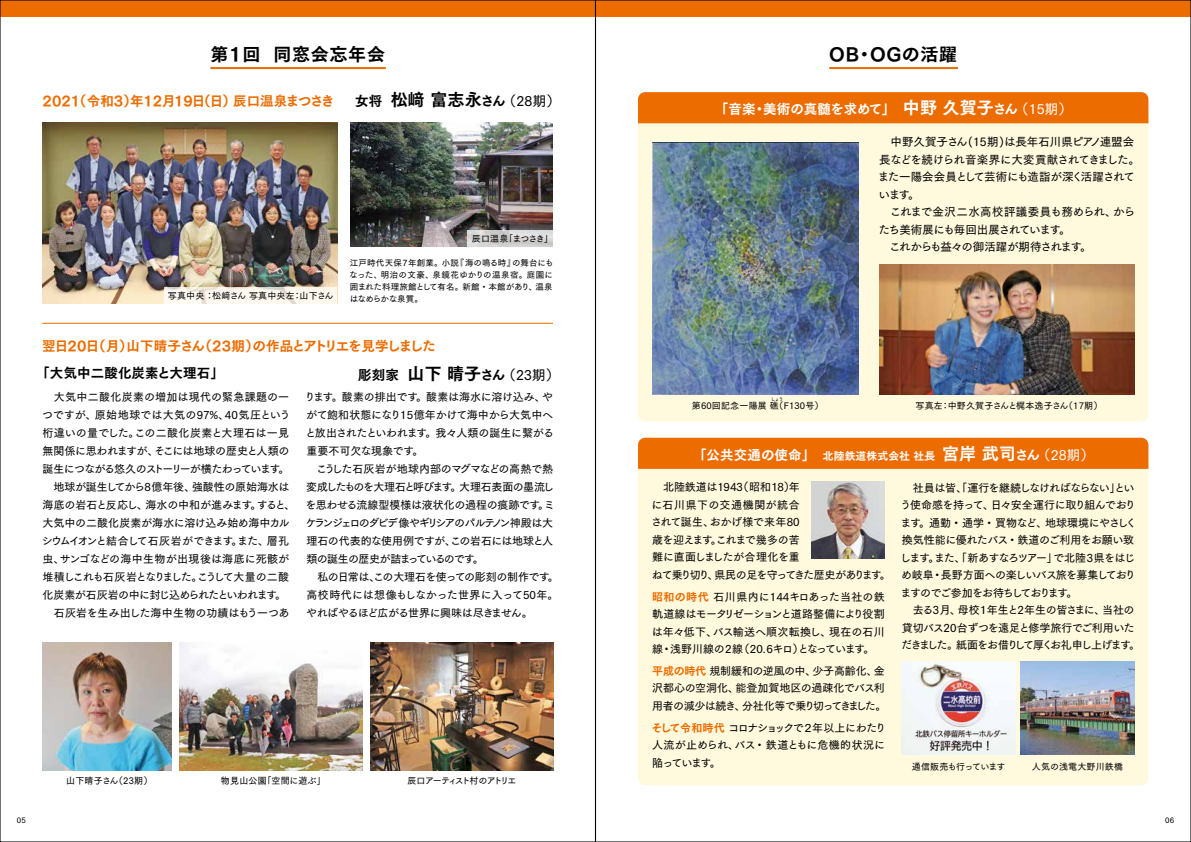
<style>
.page{position:relative;width:1191px;height:842px;background:#fff}
.page>*{position:absolute;margin:0;border:0;box-sizing:border-box;transform-origin:0 0}
.t1{font:18px "Tsuku Go Pro E";letter-spacing:.04em;color:#000}
.t2{font:17px "Tsuku Go Pro E";color:#000}
.t3{font:13.5px "Tsuku Go Pro E";color:#fff}
.t4{font:13.5px "Tsuku Go Pro E";letter-spacing:-.06em;color:#ed6c00}
.t5{font:13.5px "Tsuku Go Pro E";letter-spacing:.01em;color:#000}
.t6{font:13.5px "Tsuku Go Pro E";letter-spacing:-.02em;color:#ed6c00}
.t7{font:11.5px/17.5px "Tsuku Go Pro D";letter-spacing:-.05em;color:#000}
.t8{font:11px/18px "Tsuku Go Pro D";letter-spacing:-.04em;color:#000}
.t9{font:11px/18px "Tsuku Go Pro D";letter-spacing:-.015em;color:#000}
.t10{font:11px/17.5px "Tsuku Go Pro D";letter-spacing:-.06em;color:#000}
.t11{font:9px "Tsuku Go Pro D";letter-spacing:.02em;color:#000}
.t12{font:9px "Tsuku Go Pro D";letter-spacing:-.15em;color:#000}
.t13{font:9px "Tsuku Go Pro D";letter-spacing:-.075em;color:#000}
.t14{font:9px "Tsuku Go Pro D";letter-spacing:-.035em;color:#000}
.t15{font:8.5px/12px "Tsuku Go Pro D";letter-spacing:.015em;color:#000;text-align:justify}
.t16{font:7.5px "Tsuku Go Pro D";color:#000}
.t17{font:4.5px "Tsuku Go Pro D";color:#000;scale:.89 1}
.s1{font-size:13.5px}
.s2{font-family:"Tsuku Go Pro D";font-size:13.5px}
.s3{font-size:17px}
.s4{font-family:"Tsuku Go Pro D"}
.s5{font-size:10.8px}
.s6{font-family:"Tsuku Go Pro E";color:#ed6c00}
</style>
<div class="page">
<div style="left:0;top:0;width:1191px;height:17px;background:#ed6c00"></div>
<hr style="left:210px;top:67px;width:176px;height:2px;background:#ed6c00">
<hr style="left:829px;top:67px;width:129px;height:2px;background:#ed6c00">
<div style="left:638px;top:110px;width:510px;height:312px;background:#fffade;border-radius:7px"></div>
<div style="left:638px;top:456px;width:510px;height:329px;background:#fffade;border-radius:7px"></div>
<div style="left:638px;top:92px;width:510px;height:31px;background:#ed6c00"></div>
<div style="left:638px;top:438px;width:510px;height:31px;background:#ed6c00"></div>
<img style="left:879px;top:264px;width:255px;height:131px">
<img style="left:652px;top:143px;width:206px;height:252px">
<img style="left:1020px;top:661px;width:114px;height:94px">
<img style="left:811px;top:482px;width:73px;height:76px">
<img style="left:901px;top:661px;width:114px;height:94px">
<img style="left:42px;top:122px;width:295px;height:182px">
<img style="left:350px;top:122px;width:203px;height:125px">
<svg style="left:164px;top:287px;width:173px;height:17px;fill:#fef9f0"></svg>
<svg style="left:468px;top:230px;width:85px;height:17px"></svg>
<img style="left:42px;top:643px;width:129px;height:127px">
<img style="left:179px;top:643px;width:183px;height:127px">
<img style="left:370px;top:643px;width:183px;height:127px">
<hr style="left:42px;top:323px;width:511px;height:1px;background:#ed6c00">
<h1 class="t1" style="left:210px;top:38px;width:176px">第1回 同窓会忘年会</h1>
<p class="t6" style="left:43px;top:89px;width:294px">2021（令和3）年12月19日（日）辰口温泉まつさき</p>
<h2 class="t2" style="left:355px;top:85px;width:206px"><span class="s1">女将</span> 松﨑 富志永<span class="s1">さん</span> <span class="s2">（28期）</span></h2>
<p class="t11" style="left:168px;top:288px;width:167px">写真中央 ：松﨑さん 写真中央左：山下さん</p>
<p class="t14" style="left:472px;top:231px;width:83px">辰口温泉「まつさき」</p>
<p class="t15" style="left:349px;top:256px;width:206px">江戸時代天保7年創業。小説『海の鳴る時』の舞台にもなった、明治の文豪、泉鏡花ゆかりの温泉宿。庭園に囲まれた料理旅館として有名。新館・本館があり、温泉はなめらかな泉質。</p>
<p class="t4" style="left:42px;top:334px;width:395px">翌日20日（月）山下晴子さん（23期）の作品とアトリエを見学しました</p>
<p class="t5" style="left:36px;top:361px;width:189px">「大気中二酸化炭素と大理石」</p>
<p class="t5" style="left:358px;top:363px;width:203px">彫刻家 <span class="s3">山下 晴子</span>さん <span class="s4">（23期）</span></p>
<p class="t9" style="left:42px;top:387px;width:255px">　大気中二酸化炭素の増加は現代の緊急課題の一つですが、原始地球では大気の97%、40気圧という桁違いの量でした。この二酸化炭素と大理石は一見無関係に思われますが、そこには地球の歴史と人類の誕生につながる悠久のストーリーが横たわっています。　地球が誕生してから8億年後、強酸性の原始海水は海底の岩石と反応し、海水の中和が進みます。すると、大気中の二酸化炭素が海水に溶け込み始め海中カルシウムイオンと結合して石灰岩ができます。また、層孔虫、サンゴなどの海中生物が出現後は海底に死骸が堆積しこれも石灰岩となりました。こうして大量の二酸化炭素が石灰岩の中に封じ込められたといわれます。　石灰岩を生み出した海中生物の功績はもう一つあ</p>
<p class="t8" style="left:305px;top:387px;width:256px">ります。酸素の排出です。酸素は海水に溶け込み、やがて飽和状態になり15億年かけて海中から大気中へと放出されたといわれます。我々人類の誕生に繋がる重要不可欠な現象です。<br>　こうした石灰岩が地球内部のマグマなどの高熱で熱変成したものを大理石と呼びます。大理石表面の墨流しを思わせる流線型模様は液状化の過程の痕跡です。ミケランジェロのダビデ像やギリシアのパルテノン神殿は大理石の代表的な使用例ですが、この岩石には地球と人類の誕生の歴史が詰まっているのです。<br>　私の日常は、この大理石を使っての彫刻の制作です。高校時代には想像もしなかった世界に入って50年。やればやるほど広がる世界に興味は尽きません。</p>
<p class="t11" style="left:66px;top:773px;width:88px">山下晴子さん（23期）</p>
<p class="t11" style="left:221px;top:773px;width:106px">物見山公園「空間に遊ぶ」</p>
<p class="t12" style="left:407px;top:773px;width:111px">辰口アーティスト村のアトリエ</p>
<h1 class="t1" style="left:829px;top:38px;width:129px">OB・OGの活躍</h1>
<p class="t3" style="left:715px;top:97px;width:358px">「音楽・美術の真髄を求めて」　<span class="s3">中野 久賀子</span>さん <span class="s4">（15期）</span></p>
<p class="t17" style="left:771px;top:396px;width:15px">しょう</p>
<p class="t11" style="left:774px;top:398px;width:51px">（F130号）</p>
<p class="t11" style="left:692px;top:398px;width:89px">第60回記念一陽展 礁</p>
<p class="t7" style="left:877px;top:132px;width:264px">　中野久賀子さん(15期)は長年石川県ピアノ連盟会長などを続けられ音楽界に大変貢献されてきました。また一陽会会員として芸術にも造詣が深く活躍されています。<br>　これまで金沢二水高校評議委員も務められ、からたち美術展にも毎回出展されています。<br>　これからも益々の御活躍が期待されます。</p>
<p class="t11" style="left:915px;top:398px;width:188px">写真左：中野久賀子さんと梶本逸子さん（17期）</p>
<p class="t3" style="left:693px;top:443px;width:402px">「公共交通の使命」　<span class="s5">北陸鉄道株式会社 社長</span> <span class="s3">宮岸 武司</span>さん <span class="s4">（28期）</span></p>
<p class="t8" style="left:651px;top:477px;width:241px;line-height:17.5px">　北陸鉄道は1943（昭和18）年<br>に石川県下の交通機関が統合<br>されて誕生、おかげ様で来年80<br>歳を迎えます。これまで幾多の苦<br>難に直面しましたが合理化を重<br>ねて乗り切り、県民の足を守ってきた歴史があります。</p>
<p class="t8" style="left:652px;top:586px;width:234px;line-height:17.5px;text-align:justify"><span class="s6">昭和の時代</span> 石川県内に144キロあった当社の鉄軌道線はモータリゼーションと道路整備により役割は年々低下、バス輸送へ順次転換し、現在の石川線・浅野川線の2線（20.6キロ）となっています。</p>
<p class="t8" style="left:652px;top:661px;width:236px;line-height:17.5px"><span class="s6">平成の時代</span> 規制緩和の逆風の中、少子高齢化、金沢都心の空洞化、能登加賀地区の過疎化でバス利用者の減少は続き、分社化等で乗り切ってきました。</p>
<p class="t8" style="left:651px;top:717px;width:236px;line-height:17.5px;text-align:justify"><span class="s6">そして令和時代</span> コロナショックで２年以上にわたり人流が止められ、バス・鉄道ともに危機的状況に陥っています。</p>
<p class="t10" style="left:900px;top:477px;width:242px">　社員は皆、「運行を継続しなければならない」という使命感を持って、日々安全運行に取り組んでおります。通勤・通学・買物など、地球環境にやさしく換気性能に優れたバス・鉄道のご利用をお願い致します。また、「新あすなろツアー」で北陸3県をはじめ岐阜・長野方面への楽しいバス旅を募集しておりますのでご参加をお待ちしております。<br>　去る3月、母校1年生と2年生の皆さまに、当社の貸切バス20台ずつを遠足と修学旅行でご利用いただきました。紙面をお借りして厚くお礼申し上げます。</p>
<p class="t13" style="left:911px;top:759px;width:95px">通信販売も行っています</p>
<p class="t11" style="left:1032px;top:759px;width:93px">人気の浅電大野川鉄橋</p>
<p class="t16" style="left:17px;top:814px;width:11px">05</p>
<p class="t16" style="left:1165px;top:814px;width:11px">06</p>
</div>
